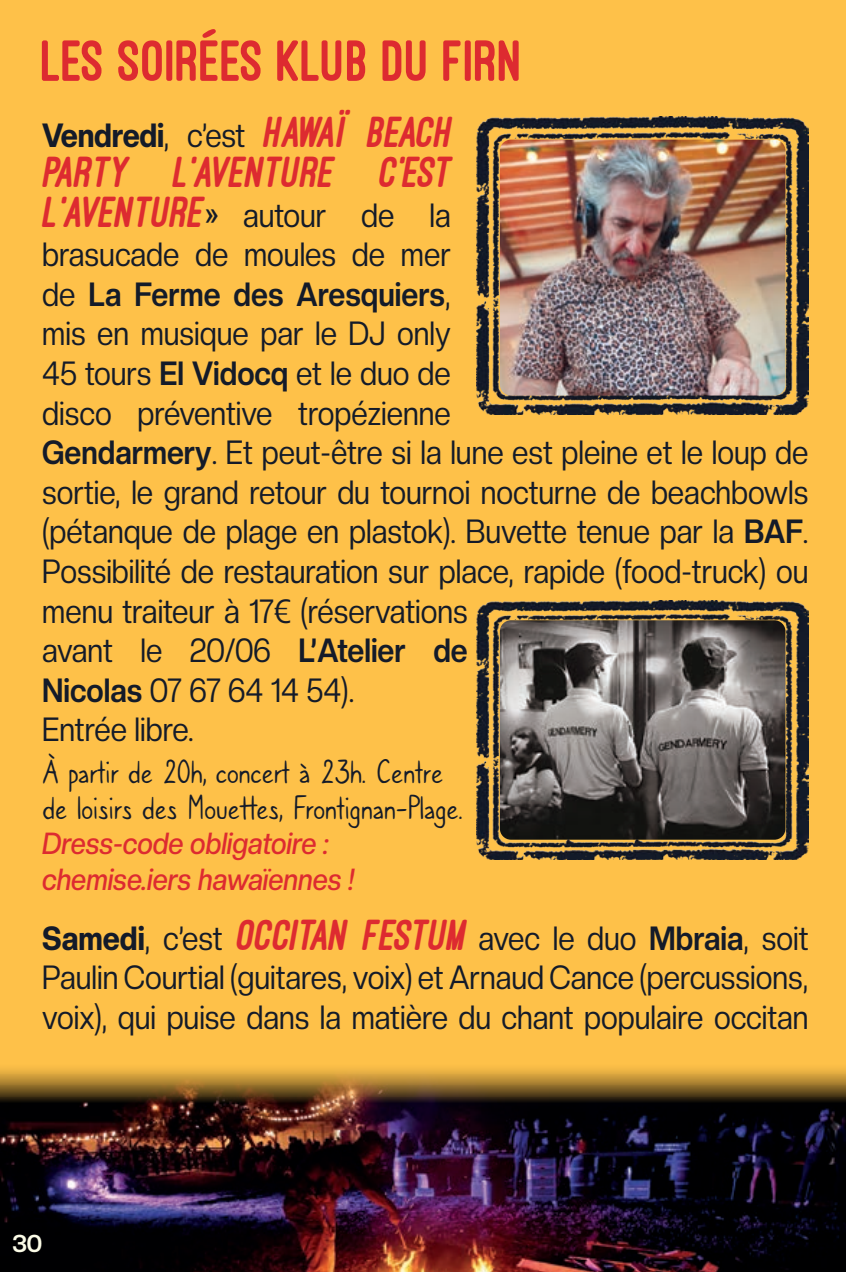
<style>
.page{position:relative;width:846px;height:1272px;background:#fff}
.page>*{position:absolute;margin:0;border:0;box-sizing:border-box;transform-origin:0 0}
.t1{font:800 60px "Ostrich Sans";color:#dd2b30}
.t2{font:italic 800 45px/39.6px "Ostrich Sans";color:#dd2b30;text-align:justify}
.t3{font:36px/36px "Caroni";letter-spacing:-.03em;color:#141b29}
.t4{font:33px/39.6px "Creato Display";color:#141b29;scale:.9 1}
.t5{font:italic 500 30px/36px "Creato Display";color:#dd2b30;scale:.9 1}
.t6{font:700 24px "Creato Display";color:#fcfce7}
.s1{font-family:"Creato Display";font-style:normal;font-size:33px;color:#141b29}
.s2{font-family:"Creato Display";font-weight:400;font-style:normal;font-size:33px;color:#141b29}
.s3{font-weight:700}
.s4{font-weight:800}
.s5{font-family:"Ostrich Sans";font-weight:800;font-style:italic;font-size:45px;color:#dd2b30}
</style>
<div class="page">
<div style="left:0;top:0;width:845px;height:1272px;background:#fec149"></div>
<img style="left:476px;top:117px;width:332px;height:298px">
<img style="left:499px;top:140px;width:286px;height:256px">
<img style="left:476px;top:600px;width:332px;height:259px">
<img style="left:499px;top:620px;width:286px;height:220px">
<img style="left:0;top:1069px;width:845px;height:203px">
<h1 class="t1" style="left:42px;top:29px;width:482px">LES SOIRÉES KLUB DU FIRN</h1>
<h2 class="t2" style="left:42px;top:113px;width:418px"><span class="s1">Vendredi</span><span class="s2">, c’est</span> HAWAÏ BEACH PARTY L’AVENTURE C’EST L’AVENTURE <span class="s2">a u t o u r d e l a</span></h2>
<p class="t4" style="left:42px;top:234px;width:852px">brasucade de moules de mer<br>de <span class="s3">La Ferme des Aresquiers</span>,<br>mis en musique par le DJ only<br>45 tours <span class="s3">El Vidocq</span> et le duo de<br>disco préventive tropézienne<br><span class="s3">Gendarmery</span>. Et peut-être si la lune est pleine et le loup de sortie, le grand retour du tournoi nocturne de beachbowls (pétanque de plage en plastok). Buvette tenue par la <span class="s3">BAF</span>.<br>Possibilité de restauration sur place, rapide (food-truck) ou menu traiteur à 17€ (réservations<br>avant le 20/06 <span class="s3">L’Atelier de<br>Nicolas</span> 07 67 64 14 54).<br>Entrée libre.</p>
<p class="t3" style="left:42px;top:754px;width:422px">À partir de 20h, concert à 23h. Centre de loisirs des Mouettes, Frontignan-Plage.</p>
<p class="t5" style="left:42px;top:824px;width:347px">Dress-code obligatoire : chemise.iers hawaïennes !</p>
<p class="t4" style="left:42px;top:917px;width:852px;text-align:justify"><span class="s4">Samedi</span>, c’est <span class="s5">OCCITAN FESTUM</span> avec le duo <span class="s3">Mbraia</span>, soit Paulin Courtial (guitares, voix) et Arnaud Cance (percussions, voix), qui puise dans la matière du chant populaire occitan</p>
<p class="t6" style="left:12px;top:1229px;width:31px">30</p>
</div>
